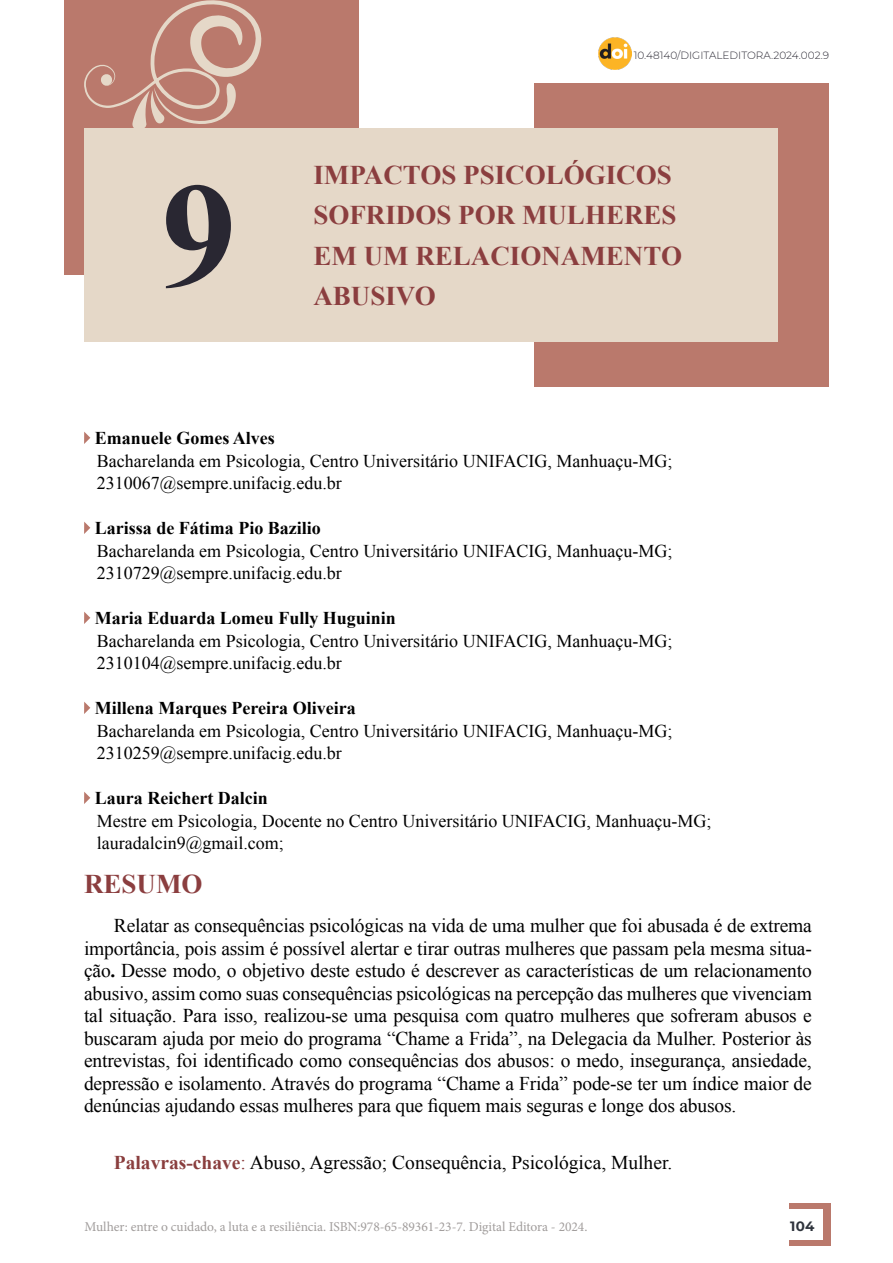
<style>
.page{position:relative;width:893px;height:1263px;background:#fff}
.page>*{position:absolute;margin:0;border:0;box-sizing:border-box;transform-origin:0 0}
.t1{font:700 150px "Times New Roman";color:#292732}
.t2{font:700 27px/40.5px "Times New Roman";color:#8b3e3f}
.t3{font:19.5px/22.5px "Times New Roman";letter-spacing:-.01em;color:#000;text-align:justify}
.t4{font:18px/22.5px "Times New Roman";color:#000}
.t5{font:700 18px "Times New Roman";color:#000}
.t6{font:13.5px "Minion Pro";letter-spacing:-.005em;color:#a19d9c}
.t7{font:700 13.5px "Montserrat";color:#2e333c}
.t8{font:300 10.5px "Montserrat";color:#292732}
.s1{font-weight:700}
.s2{font-weight:700;color:#8a3e3e}
.s3{color:#8a3e3e}
</style>
<div class="page">
<div style="left:789px;top:1203px;width:41px;height:43px;background:#ba796c"></div>
<div style="left:735px;top:1210px;width:88px;height:30px;background:#fff"></div>
<div style="left:534px;top:84px;width:295px;height:303px;background:#ba796c"></div>
<div style="left:64px;top:0;width:294px;height:275px;background:#ba796c"></div>
<div style="left:84px;top:129px;width:693px;height:213px;background:#e5d8c8"></div>
<img style="left:599px;top:37px;width:32px;height:32px">
<svg style="left:84px;top:432px;width:6px;height:12px"></svg>
<svg style="left:84px;top:522px;width:6px;height:12px"></svg>
<svg style="left:84px;top:612px;width:6px;height:12px"></svg>
<svg style="left:84px;top:702px;width:6px;height:12px"></svg>
<svg style="left:84px;top:792px;width:6px;height:12px"></svg>
<svg style="left:84px;top:0;width:177px;height:129px"></svg>
<h1 class="t1" style="left:161px;top:132px;width:77px">9</h1>
<p class="t8" style="left:634px;top:48px;width:197px">10.48140/DIGITALEDITORA.2024.002.9</p>
<h2 class="t2" style="left:313px;top:154px;width:370px">IMPACTOS PSICOLÓGICOS<br>SOFRIDOS POR MULHERES<br>EM UM RELACIONAMENTO</h2>
<h2 class="t2" style="left:313px;top:275px;width:124px">ABUSIVO</h2>
<p class="t5" style="left:95px;top:426px;width:181px">Emanuele Gomes Alves</p>
<p class="t4" style="left:97px;top:449px;width:577px">Bacharelanda em Psicologia, Centro Universitário UNIFACIG, Manhuaçu-MG;<br>2310067@sempre.unifacig.edu.br</p>
<p class="t5" style="left:95px;top:516px;width:228px">Larissa de Fátima Pio Bazilio</p>
<p class="t4" style="left:97px;top:539px;width:577px">Bacharelanda em Psicologia, Centro Universitário UNIFACIG, Manhuaçu-MG;<br>2310729@sempre.unifacig.edu.br</p>
<p class="t5" style="left:95px;top:606px;width:303px">Maria Eduarda Lomeu Fully Huguinin</p>
<p class="t4" style="left:97px;top:629px;width:577px">Bacharelanda em Psicologia, Centro Universitário UNIFACIG, Manhuaçu-MG;<br>2310104@sempre.unifacig.edu.br</p>
<p class="t5" style="left:95px;top:696px;width:262px">Millena Marques Pereira Oliveira</p>
<p class="t4" style="left:97px;top:719px;width:577px">Bacharelanda em Psicologia, Centro Universitário UNIFACIG, Manhuaçu-MG;<br>2310259@sempre.unifacig.edu.br</p>
<p class="t5" style="left:95px;top:786px;width:174px">Laura Reichert Dalcin</p>
<p class="t4" style="left:97px;top:809px;width:616px">Mestre em Psicologia, Docente no Centro Universitário UNIFACIG, Manhuaçu-MG; lauradalcin9@gmail.com;</p>
<h2 class="t2" style="left:84px;top:863px;width:120px">RESUMO</h2>
<p class="t3" style="left:84px;top:914px;width:729px;text-indent:30px">Relatar as consequências psicológicas na vida de uma mulher que foi abusada é de extrema importância, pois assim é possível alertar e tirar outras mulheres que passam pela mesma situa&shy;ção<span class="s1">.</span> Desse modo, o objetivo deste estudo é descrever as características de um relacionamento abusivo, assim como suas consequências psicológicas na percepção das mulheres que vivenciam tal situação. Para isso, realizou-se uma pesquisa com quatro mulheres que sofreram abusos e buscaram ajuda por meio do programa “Chame a Frida”, na Delegacia da Mulher. Posterior às entrevistas, foi identificado como consequências dos abusos: o medo, insegurança, ansiedade, depressão e isolamento. Através do programa “Chame a Frida” pode-se ter um índice maior de denúncias ajudando essas mulheres para que fiquem mais seguras e longe dos abusos.</p>
<p class="t3" style="left:114px;top:1151px;width:560px"><span class="s2">Palavras-chave</span><span class="s3">:</span> Abuso, Agressão; Consequência, Psicológica, Mulher.</p>
<p class="t6" style="left:85px;top:1218px;width:504px">Mulher: entre o cuidado, a luta e a resiliência. ISBN:978-65-89361-23-7. Digital Editora - 2024.</p>
<p class="t7" style="left:790px;top:1217px;width:26px">104</p>
</div>
